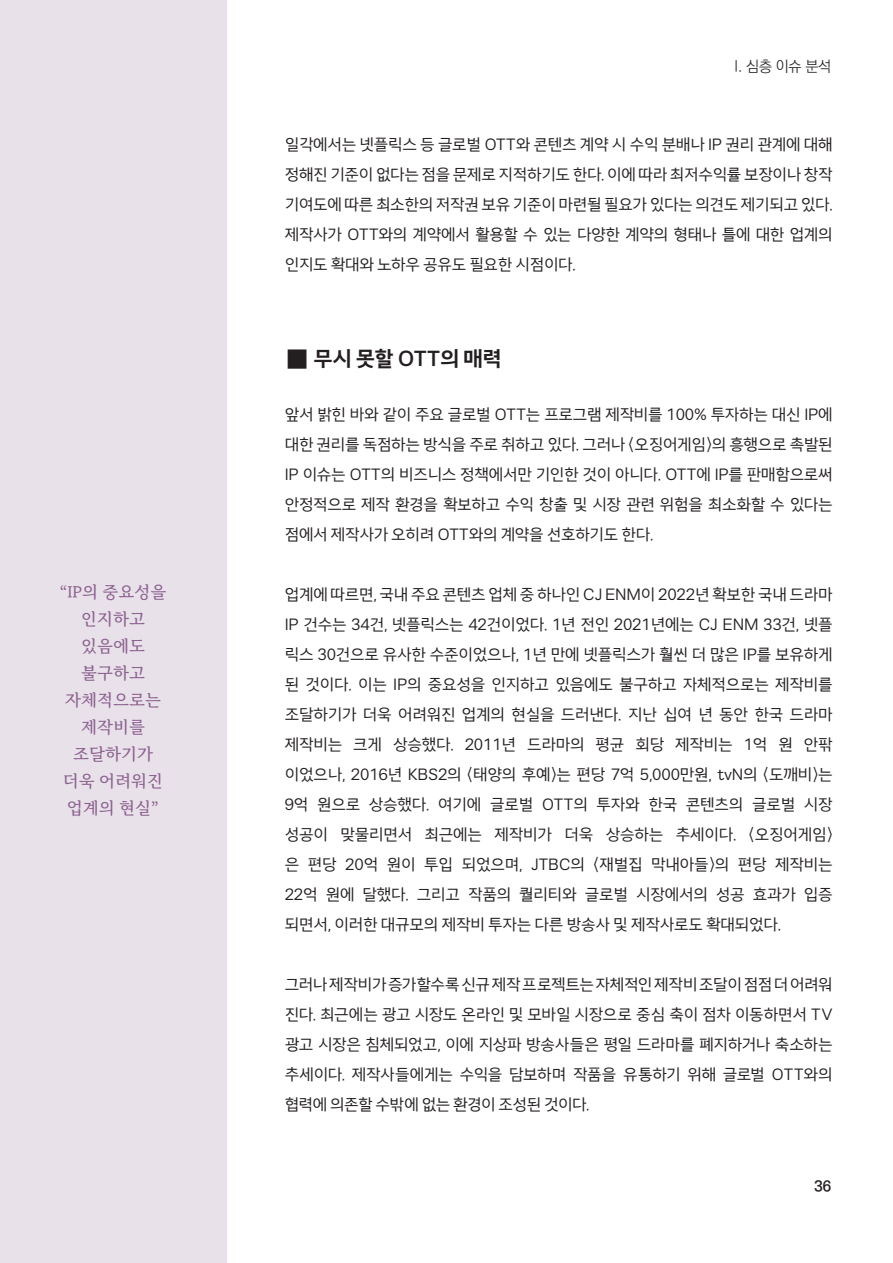
<style>
.page{position:relative;width:893px;height:1263px;background:#fff}
.page>*{position:absolute;margin:0;border:0;box-sizing:border-box;transform-origin:0 0}
.본문{font:21px "Happiness Sans Bold";letter-spacing:-.02em;color:#231f20}
.인용2{font:600 16.5px/27px "Maru Buriot";color:#8c6290;text-align:center}
.고딕_본문__들여쓰기_없음{font:15.75px/30px "Happiness Sans Regular";letter-spacing:-.015em;color:#231f20;text-align:justify}
.본문-2{font:15px "Ko Pub Dotum PL";color:#231f20}
.t1{font:15px "Ko Pub Dotum PB";color:#231f20}
.s1{font-family:"Happiness Sans Regular";font-size:27px}
</style>
<div class="page">
<div style="left:0;top:0;width:226px;height:1263px;background:#e8e1e9"></div>
<p class="인용2" style="left:60px;top:579px;width:108px">“IP의 중요성을 인지하고 있음에도 불구하고 자체적으로는 제작비를 조달하기가 더욱 어려워진 업계의 현실”</p>
<p class="본문-2" style="left:734px;top:59px;width:99px">I. 심층 이슈 분석</p>
<p class="고딕_본문__들여쓰기_없음" style="left:285px;top:129px;width:549px">일각에서는 넷플릭스 등 글로벌 OTT와 콘텐츠 계약 시 수익 분배나 IP 권리 관계에 대해 정해진 기준이 없다는 점을 문제로 지적하기도 한다. 이에 따라 최저수익률 보장이나 창작 기여도에 따른 최소한의 저작권 보유 기준이 마련될 필요가 있다는 의견도 제기되고 있다. 제작사가 OTT와의 계약에서 활용할 수 있는 다양한 계약의 형태나 틀에 대한 업계의 인지도 확대와 노하우 공유도 필요한 시점이다.</p>
<p class="본문" style="left:285px;top:345px;width:218px"><span class="s1">■</span> 무시 못할 OTT의 매력</p>
<p class="고딕_본문__들여쓰기_없음" style="left:285px;top:399px;width:549px">앞서 밝힌 바와 같이 주요 글로벌 OTT는 프로그램 제작비를 100% 투자하는 대신 IP에 대한 권리를 독점하는 방식을 주로 취하고 있다. 그러나 〈오징어게임〉의 흥행으로 촉발된 IP 이슈는 OTT의 비즈니스 정책에서만 기인한 것이 아니다. OTT에 IP를 판매함으로써 안정적으로 제작 환경을 확보하고 수익 창출 및 시장 관련 위험을 최소화할 수 있다는 점에서 제작사가 오히려 OTT와의 계약을 선호하기도 한다.</p>
<p class="고딕_본문__들여쓰기_없음" style="left:285px;top:579px;width:549px">업계에 따르면, 국내 주요 콘텐츠 업체 중 하나인 CJ ENM이 2022년 확보한 국내 드라마 IP 건수는 34건, 넷플릭스는 42건이었다. 1년 전인 2021년에는 CJ ENM 33건, 넷플 릭스 30건으로 유사한 수준이었으나, 1년 만에 넷플릭스가 훨씬 더 많은 IP를 보유하게 된 것이다. 이는 IP의 중요성을 인지하고 있음에도 불구하고 자체적으로는 제작비를 조달하기가 더욱 어려워진 업계의 현실을 드러낸다. 지난 십여 년 동안 한국 드라마 제작비는 크게 상승했다. 2011년 드라마의 평균 회당 제작비는 1억 원 안팎 이었으나, 2016년 KBS2의 〈태양의 후예〉는 편당 7억 5,000만원, tvN의 〈도깨비〉는 9억 원으로 상승했다. 여기에 글로벌 OTT의 투자와 한국 콘텐츠의 글로벌 시장 성공이 맞물리면서 최근에는 제작비가 더욱 상승하는 추세이다. 〈오징어게임〉은 편당 20억 원이 투입 되었으며, JTBC의 〈재벌집 막내아들〉의 편당 제작비는 22억 원에 달했다. 그리고 작품의 퀄리티와 글로벌 시장에서의 성공 효과가 입증 되면서, 이러한 대규모의 제작비 투자는 다른 방송사 및 제작사로도 확대되었다.</p>
<p class="고딕_본문__들여쓰기_없음" style="left:285px;top:969px;width:549px">그러나 제작비가 증가할수록 신규 제작 프로젝트는 자체적인 제작비 조달이 점점 더 어려워 진다. 최근에는 광고 시장도 온라인 및 모바일 시장으로 중심 축이 점차 이동하면서 TV 광고 시장은 침체되었고, 이에 지상파 방송사들은 평일 드라마를 폐지하거나 축소하는 추세이다. 제작사들에게는 수익을 담보하며 작품을 유통하기 위해 글로벌 OTT와의 협력에 의존할 수밖에 없는 환경이 조성된 것이다.</p>
<p class="t1" style="left:814px;top:1178px;width:18px">36</p>
</div>
